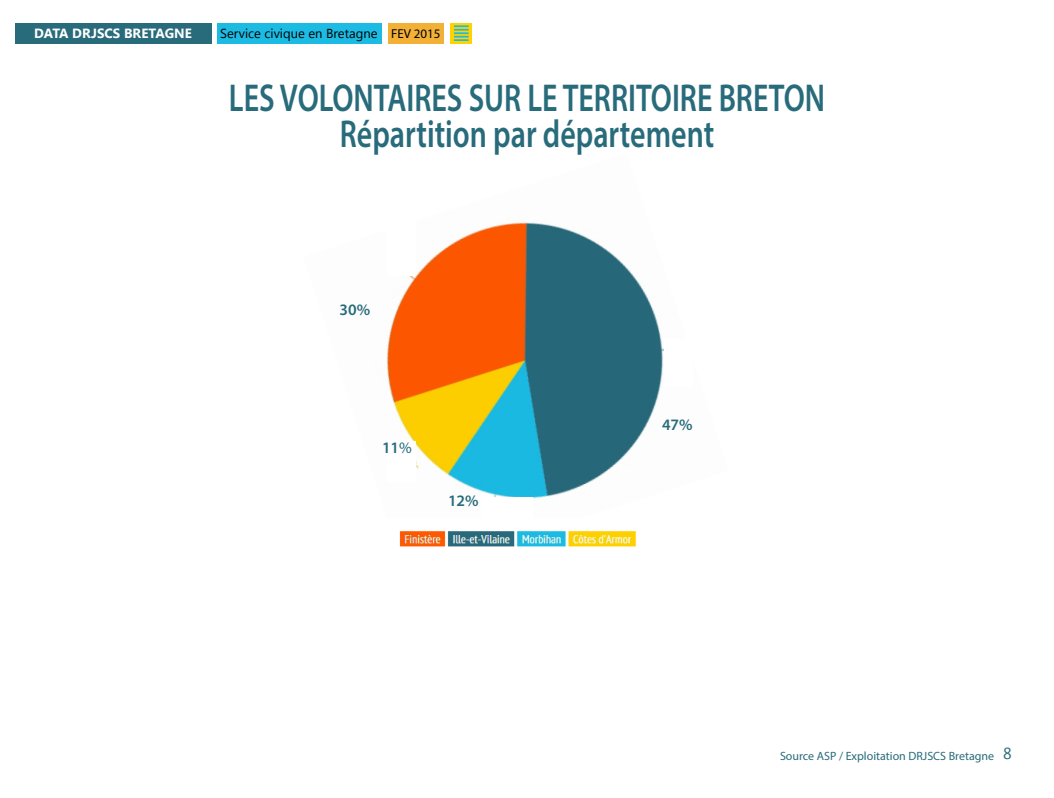
<style>
.page{position:relative;width:1054px;height:798px;background:#fff}
.page>*{position:absolute;margin:0;border:0;box-sizing:border-box;transform-origin:0 0}
.t1{font:600 39px "Myriad Pro";color:#286b7b;scale:.77 1}
.t2{font:600 16px "Myriad Pro";color:#286b7b}
.t3{font:700 13.3px "Segoe UI";color:#fff}
.t4{font:13px "Segoe UI";color:#000}
.t5{font:13px "Myriad Pro";color:#000}
.t6{font:12px "Myriad Pro";color:#286b7b}
.s1{font-weight:400}
.s2{font-family:"Segoe UI";font-size:16px}
</style>
<div class="page">
<div style="left:15px;top:23px;width:196px;height:20px;background:#286b7b"></div>
<div style="left:217px;top:23px;width:165px;height:20px;background:#1cbbe3"></div>
<div style="left:388px;top:23px;width:56px;height:20px;background:#f2b036"></div>
<div style="left:450px;top:23px;width:22px;height:20px;background:#ffd200"></div>
<svg style="left:454px;top:25px;width:15px;height:16px"></svg>
<img style="left:386px;top:222px;width:278px;height:277px">
<div style="left:387px;top:220px;width:29px;height:56px;background:#fff"></div>
<div style="left:387px;top:441px;width:29px;height:41px;background:#fff"></div>
<div style="left:481px;top:494px;width:9px;height:48px;background:#fff"></div>
<img style="left:399px;top:531px;width:238px;height:16px">
<div style="left:486px;top:498px;width:48px;height:20px;background:#fff"></div>
<p class="t3" style="left:34px;top:24px;width:159px">DATA DRJSCS BRETAGNE</p>
<p class="t4" style="left:220px;top:24px;width:159px">Service civique en Bretagne</p>
<p class="t5" style="left:391px;top:26px;width:51px">FEV 2015</p>
<p class="t1" style="left:229px;top:73px;width:776px">LES VOLONTAIRES SUR LE TERRITOIRE BRETON</p>
<p class="t1" style="left:340px;top:109px;width:488px">Répartition par département</p>
<p class="t2" style="left:340px;top:299px;width:32px">30%</p>
<p class="t2" style="left:382px;top:437px;width:31px">11<span class="s1">%</span></p>
<p class="t2" style="left:448px;top:490px;width:32px">12%</p>
<p class="t2" style="left:662px;top:414px;width:32px">47%</p>
<p class="t6" style="left:780px;top:748px;width:233px">Source ASP / Exploitation DRJSCS Bretagne <span class="s2">8</span></p>
</div>
